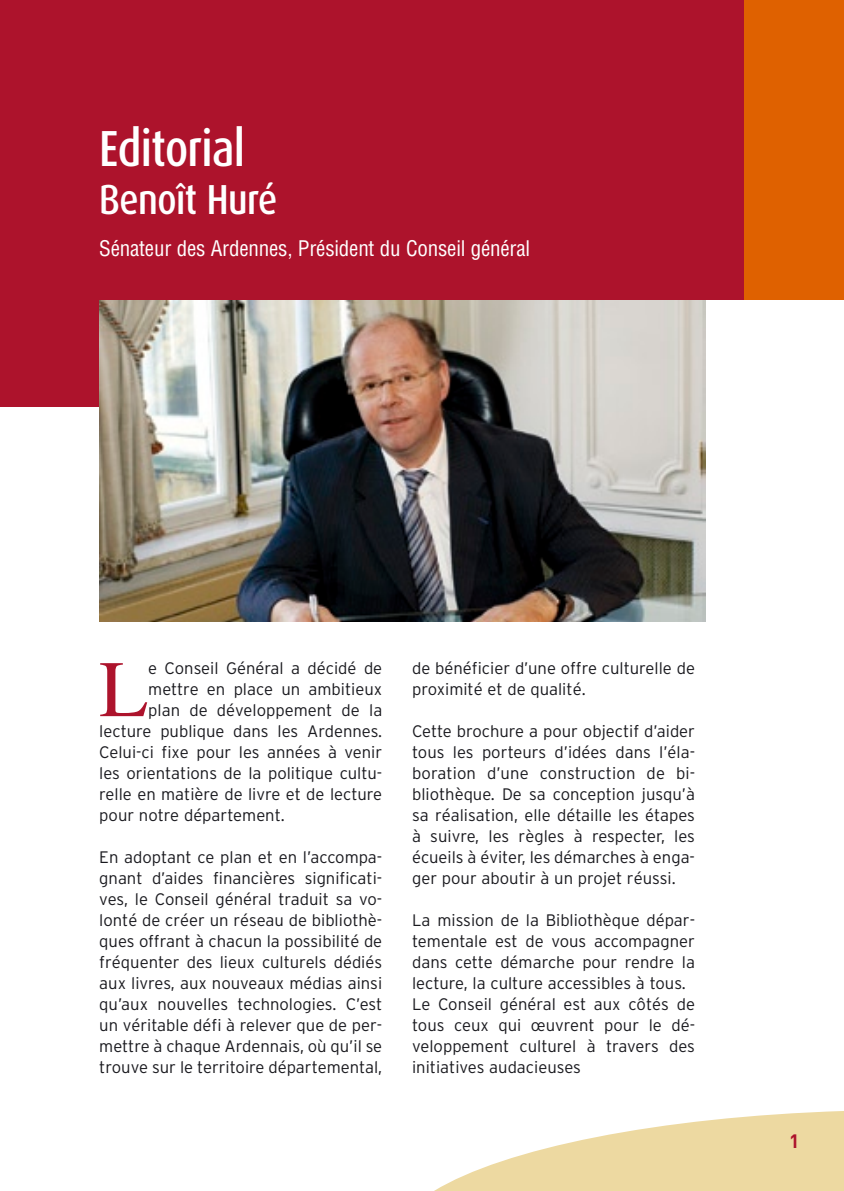
<style>
.page{position:relative;width:844px;height:1191px;background:#fff}
.page>*{position:absolute;margin:0;border:0;box-sizing:border-box;transform-origin:0 0}
.t1{font:79.98px "Times";color:#ad132c}
.t2{font:500 50.75px "Dax";letter-spacing:-.015em;color:#fff;scale:.85 1}
.t3{font:500 42px "Dax";letter-spacing:-.015em;color:#fff;scale:.85 1}
.t4{font:condensed 21px "Helvetica";letter-spacing:-.01em;color:#fff}
.t5{font:700 19.07px "DIN";color:#ad132c}
.t6{font:300 16.62px/21px "Interstate";color:#1a1a1f;text-align:justify}
</style>
<div class="page">
<div style="left:0;top:0;width:744px;height:407px;background:#ad132c"></div>
<div style="left:744px;top:0;width:99px;height:300px;background:#df6100"></div>
<svg style="left:704px;top:300px;width:40px;height:321px"></svg>
<img style="left:99px;top:300px;width:605px;height:321px">
<svg style="left:434px;top:1111px;width:409px;height:80px"></svg>
<h2 class="t2" style="left:99px;top:120px;width:173px">Editorial</h2>
<h3 class="t3" style="left:99px;top:176px;width:211px">Benoît Huré</h3>
<p class="t4" style="left:99px;top:235px;width:432px">Sénateur des Ardennes, Président du Conseil général</p>
<h1 class="t1" style="left:99px;top:638px;width:50px">L</h1>
<p class="t6" style="left:148px;top:657px;width:235px">e Conseil Général a décidé de</p>
<p class="t6" style="left:148px;top:678px;width:235px">mettre en place un ambitieux</p>
<p class="t6" style="left:148px;top:699px;width:235px">plan de développement de la</p>
<p class="t6" style="left:99px;top:720px;width:284px">lecture publique dans les Ardennes.</p>
<p class="t6" style="left:99px;top:741px;width:284px">Celui-ci fixe pour les années à venir</p>
<p class="t6" style="left:99px;top:762px;width:284px">les orientations de la politique cultu-</p>
<p class="t6" style="left:99px;top:783px;width:284px">relle en matière de livre et de lecture</p>
<p class="t6" style="left:99px;top:804px;width:187px">pour notre département.</p>
<p class="t6" style="left:99px;top:846px;width:284px">En adoptant ce plan et en l’accompa&shy;gnant d’aides financières significati&shy;ves, le Conseil général traduit sa vo&shy;lonté de créer un réseau de bibliothè&shy;ques offrant à chacun la possibilité de fréquenter des lieux culturels dédiés aux livres, aux nouveaux médias ainsi qu’aux nouvelles technologies. C’est un véritable défi à relever que de per&shy;mettre à chaque Ardennais, où qu’il se trouve sur le territoire départemental,</p>
<p class="t6" style="left:412px;top:657px;width:284px">de bénéficier d’une offre culturelle de proximité et de qualité.</p>
<p class="t6" style="left:412px;top:720px;width:284px">Cette brochure a pour objectif d’aider tous les porteurs d’idées dans l’éla&shy;boration d’une construction de bi&shy;bliothèque. De sa conception jusqu’à sa réalisation, elle détaille les étapes à suivre, les règles à respecter, les écueils à éviter, les démarches à enga&shy;ger pour aboutir à un projet réussi.</p>
<p class="t6" style="left:412px;top:909px;width:284px;text-align:left">La mission de la Bibliothèque dépar&shy;tementale est de vous accompagner dans cette démarche pour rendre la lecture, la culture accessibles à tous.<br>Le Conseil général est aux côtés de tous ceux qui œuvrent pour le dé&shy;veloppement culturel à travers des initiatives audacieuses</p>
<p class="t5" style="left:789px;top:1128px;width:12px">1</p>
</div>
